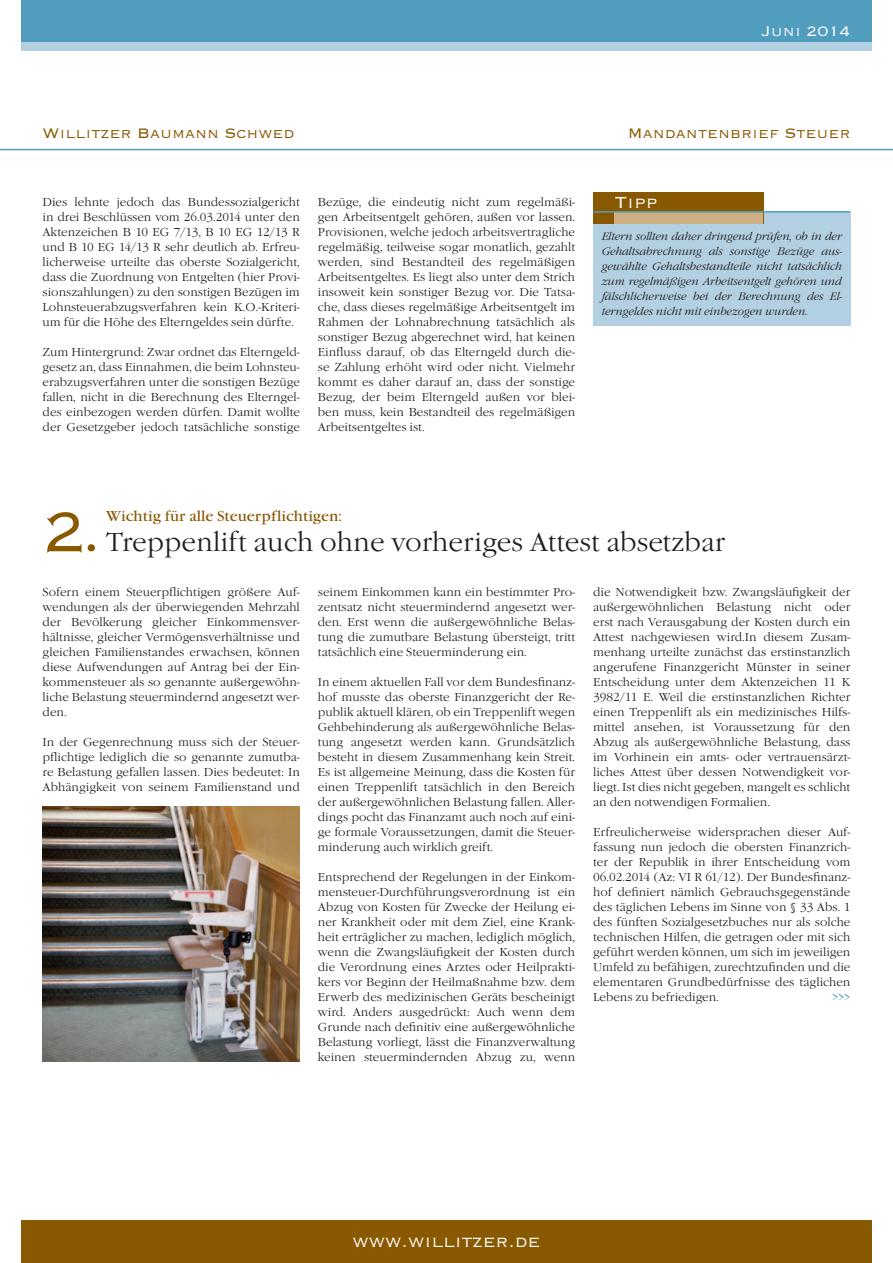
<style>
.page{position:relative;width:893px;height:1263px;background:#fff}
.page>*{position:absolute;margin:0;border:0;box-sizing:border-box;transform-origin:0 0}
.t1{font:300 73.5px "Copperplate";color:#885900}
.t2{font:300 27px "Garamond Itc T";color:#231f20}
.t3{font:300 21px "Copperplate";color:#fff}
.t4{font:300 18px "Copperplate";color:#885900}
.t5{font:300 18px "Copperplate";color:#fff}
.t6{font:15px "Garamond Itc T";color:#885900}
.Grundlinienraster{font:300 12px/15px "Garamond Itc T";color:#231f20;text-align:justify}
.Grundlinienraster-2{font:300 12px "Garamond Itc T";color:#519dbe}
.t7{font:italic 300 11.25px/15px "Garamond Itc T";letter-spacing:-.01em;color:#231f20;text-align:justify}
</style>
<div class="page">
<div style="left:21px;top:1220px;width:851px;height:43px;background:#885900"></div>
<div style="left:21px;top:0;width:851px;height:43px;background:#519dbe"></div>
<div style="left:21px;top:43px;width:851px;height:8px;background:#b2d0e2"></div>
<hr style="left:0;top:149px;width:893px;height:1px;background:#519dbe">
<img style="left:43px;top:806px;width:257px;height:255px">
<div style="left:593px;top:213px;width:257px;height:113px;background:#b2d0e2"></div>
<div style="left:593px;top:192px;width:170px;height:32px;background:#885900"></div>
<div style="left:614px;top:213px;width:149px;height:11px;background:#ceaf84"></div>
<hr style="left:593px;top:211px;width:257px;height:2px;background:#519dbe">
<p class="t5" style="left:762px;top:19px;width:90px">Juni 2014</p>
<p class="t4" style="left:43px;top:121px;width:254px">Willitzer Baumann Schwed</p>
<p class="t4" style="left:628px;top:121px;width:224px">Mandantenbrief Steuer</p>
<p class="Grundlinienraster" style="left:43px;top:195px;width:259px">Dies lehnte jedoch das Bundessozialgericht in drei Beschlüssen vom 26.03.2014 unter den Aktenzeichen B 10 EG 7/13, B 10 EG 12/13 R und B 10 EG 14/13 R sehr deutlich ab. Erfreu&shy;licherweise urteilte das oberste Sozialgericht, dass die Zuordnung von Entgelten (hier Provi&shy;sionszahlungen) zu den sonstigen Bezügen im Lohnsteuerabzugsverfahren kein K.O.-Kriteri&shy;um für die Höhe des Elterngeldes sein dürfte.</p>
<p class="Grundlinienraster" style="left:43px;top:345px;width:259px">Zum Hintergrund: Zwar ordnet das Elterngeld&shy;gesetz an, dass Einnahmen, die beim Lohnsteu&shy;erabzugsverfahren unter die sonstigen Bezüge fallen, nicht in die Berechnung des Elterngel&shy;des einbezogen werden dürfen. Damit wollte der Gesetzgeber jedoch tatsächliche sonstige</p>
<p class="Grundlinienraster" style="left:318px;top:195px;width:259px">Bezüge, die eindeutig nicht zum regelmäßi&shy;gen Arbeitsentgelt gehören, außen vor lassen.<br>Provisionen, welche jedoch arbeitsvertragliche regelmäßig, teilweise sogar monatlich, gezahlt werden, sind Bestandteil des regelmäßigen Arbeitsentgeltes. Es liegt also unter dem Strich insoweit kein sonstiger Bezug vor. Die Tatsa&shy;che, dass dieses regelmäßige Arbeitsentgelt im Rahmen der Lohnabrechnung tatsächlich als sonstiger Bezug abgerechnet wird, hat keinen Einfluss darauf, ob das Elterngeld durch die&shy;se Zahlung erhöht wird oder nicht. Vielmehr kommt es daher darauf an, dass der sonstige Bezug, der beim Elterngeld außen vor blei&shy;ben muss, kein Bestandteil des regelmäßigen Arbeitsentgeltes ist.</p>
<p class="t3" style="left:614px;top:188px;width:45px">Tipp</p>
<p class="t7" style="left:602px;top:229px;width:242px">Eltern sollten daher dringend prüfen, ob in der Gehaltsabrechnung als sonstige Bezüge aus&shy;gewählte Gehaltsbestandteile nicht tatsächlich zum regelmäßigen Arbeitsentgelt gehören und fälschlicherweise bei der Berechnung des El&shy;terngeldes nicht mit einbezogen wurden.</p>
<p class="t6" style="left:106px;top:507px;width:237px">Wichtig für alle Steuerpflichtigen:</p>
<p class="t1" style="left:43px;top:484px;width:62px">2.</p>
<p class="t2" style="left:106px;top:526px;width:621px">Treppenlift auch ohne vorheriges Attest absetzbar</p>
<p class="Grundlinienraster" style="left:43px;top:585px;width:259px">Sofern einem Steuerpflichtigen größere Auf&shy;wendungen als der überwiegenden Mehrzahl der Bevölkerung gleicher Einkommensver&shy;hältnisse, gleicher Vermögensverhältnisse und gleichen Familienstandes erwachsen, können diese Aufwendungen auf Antrag bei der Ein&shy;kommensteuer als so genannte außergewöhn&shy;liche Belastung steuermindernd angesetzt wer&shy;den.</p>
<p class="Grundlinienraster" style="left:43px;top:735px;width:259px">In der Gegenrechnung muss sich der Steuer&shy;pflichtige lediglich die so genannte zumutba&shy;re Belastung gefallen lassen. Dies bedeutet: In Abhängigkeit von seinem Familienstand und</p>
<p class="Grundlinienraster" style="left:593px;top:585px;width:259px">die Notwendigkeit bzw. Zwangsläufigkeit der außergewöhnlichen Belastung nicht oder erst nach Verausgabung der Kosten durch ein Attest nachgewiesen wird.In diesem Zusam&shy;menhang urteilte zunächst das erstinstanzlich angerufene Finanzgericht Münster in seiner Entscheidung unter dem Aktenzeichen 11 K 3982/11 E. Weil die erstinstanzlichen Richter einen Treppenlift als ein medizinisches Hilfs&shy;mittel ansehen, ist Voraussetzung für den Abzug als außergewöhnliche Belastung, dass im Vorhinein ein amts- oder vertrauensärzt&shy;liches Attest über dessen Notwendigkeit vor&shy;liegt. Ist dies nicht gegeben, mangelt es schlicht an den notwendigen Formalien.</p>
<p class="Grundlinienraster" style="left:593px;top:825px;width:259px">Erfreulicherweise widersprachen dieser Auf&shy;fassung nun jedoch die obersten Finanzrich&shy;ter der Republik in ihrer Entscheidung vom 06.02.2014 (Az: VI R 61/12). Der Bundesfinanz&shy;hof definiert nämlich Gebrauchsgegenstände des täglichen Lebens im Sinne von § 33 Abs. 1 des fünften Sozialgesetzbuches nur als solche technischen Hilfen, die getragen oder mit sich geführt werden können, um sich im jeweiligen Umfeld zu befähigen, zurechtzufinden und die elementaren Grundbedürfnisse des täglichen Lebens zu befriedigen.</p>
<p class="Grundlinienraster" style="left:318px;top:585px;width:259px">seinem Einkommen kann ein bestimmter Pro&shy;zentsatz nicht steuermindernd angesetzt wer&shy;den. Erst wenn die außergewöhnliche Belas&shy;tung die zumutbare Belastung übersteigt, tritt tatsächlich eine Steuerminderung ein.</p>
<p class="Grundlinienraster" style="left:318px;top:675px;width:259px">In einem aktuellen Fall vor dem Bundesfinanz&shy;hof musste das oberste Finanzgericht der Re&shy;publik aktuell klären, ob ein Treppenlift wegen Gehbehinderung als außergewöhnliche Belas&shy;tung angesetzt werden kann. Grundsätzlich besteht in diesem Zusammenhang kein Streit.<br>Es ist allgemeine Meinung, dass die Kosten für einen Treppenlift tatsächlich in den Bereich der außergewöhnlichen Belastung fallen. Aller&shy;dings pocht das Finanzamt auch noch auf eini&shy;ge formale Voraussetzungen, damit die Steuer&shy;minderung auch wirklich greift.</p>
<p class="Grundlinienraster" style="left:318px;top:870px;width:259px">Entsprechend der Regelungen in der Einkom&shy;mensteuer-Durchführungsverordnung ist ein Abzug von Kosten für Zwecke der Heilung ei&shy;ner Krankheit oder mit dem Ziel, eine Krank&shy;heit erträglicher zu machen, lediglich möglich, wenn die Zwangsläufigkeit der Kosten durch die Verordnung eines Arztes oder Heilprakti&shy;kers vor Beginn der Heilmaßnahme bzw. dem Erwerb des medizinischen Geräts bescheinigt wird. Anders ausgedrückt: Auch wenn dem Grunde nach definitiv eine außergewöhnliche Belastung vorliegt, lässt die Finanzverwaltung keinen steuermindernden Abzug zu, wenn</p>
<p class="Grundlinienraster-2" style="left:832px;top:990px;width:19px">&gt;&gt;&gt;</p>
<p class="t3" style="left:353px;top:1227px;width:189px">www.willitzer.de</p>
</div>
